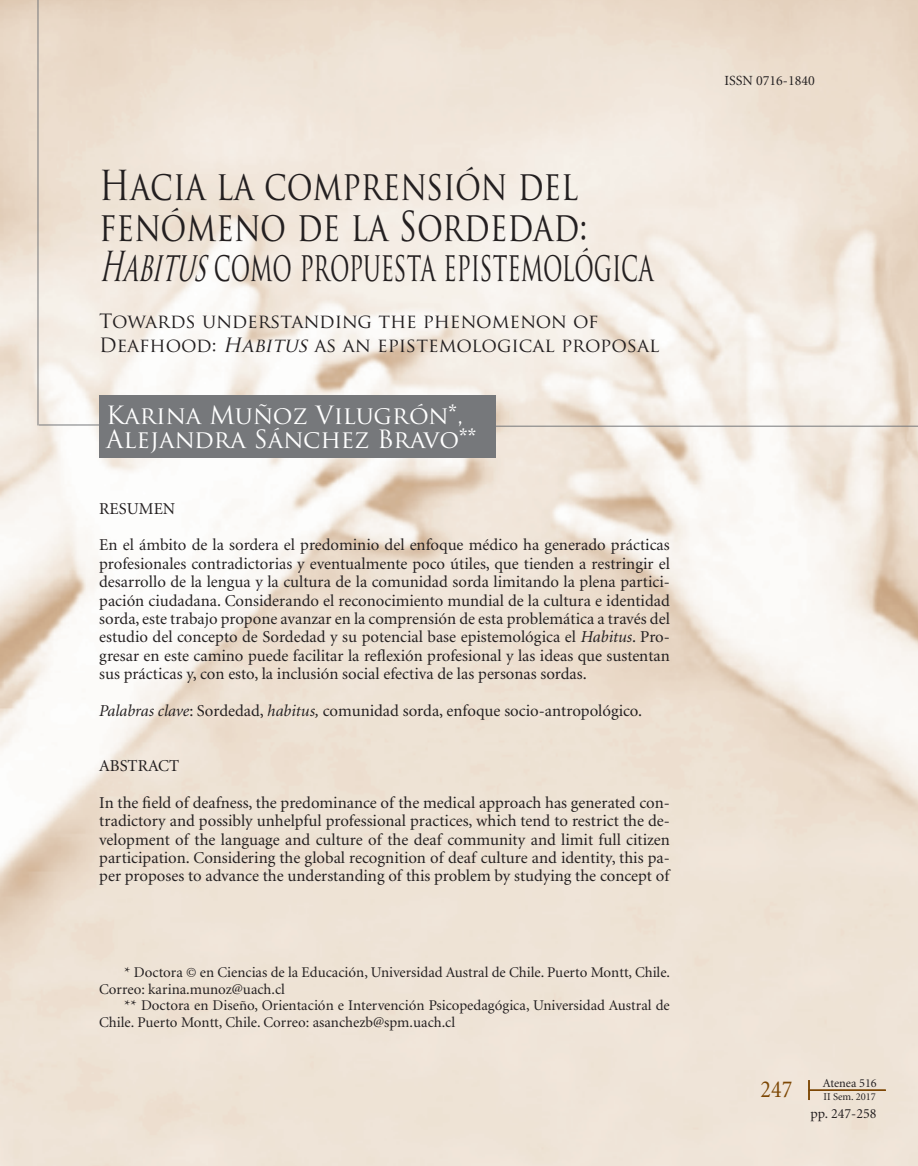
<style>
.page{position:relative;width:918px;height:1166px;background:#fff}
.page>*{position:absolute;margin:0;border:0;box-sizing:border-box;transform-origin:0 0}
.t1{font:40.25px/40.2px "Trajan Pro";color:#231f20;scale:.8 1}
.t2{font:24.5px/24.5px "Trajan Pro";color:#fff}
.t3{font:24.5px "Minion";color:#7d4704;scale:.9 1}
.t4{font:19.25px/23.6px "Trajan Pro";color:#231f20}
.t5{font:16.62px/18.4px "Minion";color:#231f20;text-align:justify}
.t6{font:14.88px/16.6px "Minion";color:#231f20}
.t7{font:14px "Minion";color:#231f20}
.t8{font:12.25px "Minion";color:#231f20}
.t9{font:10.5px "Minion";color:#231f20}
.s1{font-style:italic}
</style>
<div class="page">
<img style="left:0;top:0;width:918px;height:1166px">
<div style="left:99px;top:396px;width:397px;height:62px;background:#76787b"></div>
<hr style="left:476px;top:426px;width:442px;height:1px;background:#76787b">
<hr style="left:39px;top:424px;width:67px;height:1px;background:#76787b">
<hr style="left:38px;top:0;width:1px;height:425px;background:#76787b">
<hr style="left:809px;top:1090px;width:76px;height:1px;background:#7d4704">
<svg style="left:808px;top:1080px;width:1px;height:20px"></svg>
<h1 class="t1" style="left:99px;top:165px;width:694px">Hacia la comprensión del fenómeno de la Sordedad:<br><span class="s1">Habitus</span>como propuesta epistemológica</h1>
<p class="t4" style="left:99px;top:309px;width:562px">Towards understanding the phenomenon of<br>Deafhood: <span class="s1">Habitus</span> as an epistemological proposal</p>
<h2 class="t2" style="left:106px;top:402px;width:372px">Karina Muñoz Vilugrón*,<br>Alejandra Sánchez Bravo**</h2>
<p class="t5" style="left:99px;top:500px;width:77px">RESUMEN</p>
<p class="t5" style="left:99px;top:536px;width:572px">En el ámbito de la sordera el predominio del enfoque médico ha generado prácticas profesionales contradictorias y eventualmente poco útiles, que tienden a restringir el desarrollo de la lengua y la cultura de la comunidad sorda limitando la plena partici&shy;pación ciudadana. Considerando el reconocimiento mundial de la cultura e identidad sorda, este trabajo propone avanzar en la comprensión de esta problemática a través del estudio del concepto de Sordedad y su potencial base epistemológica el <span class="s1">Habitus</span>. Pro&shy;gresar en este camino puede facilitar la reflexión profesional y las ideas que sustentan sus prácticas y, con esto, la inclusión social efectiva de las personas sordas.</p>
<p class="t5" style="left:99px;top:702px;width:544px"><span class="s1">Palabras clave</span>: Sordedad, <span class="s1">habitus,</span> comunidad sorda, enfoque socio-antropológico.</p>
<p class="t5" style="left:99px;top:757px;width:81px">ABSTRACT</p>
<p class="t5" style="left:99px;top:794px;width:572px">In the field of deafness, the predominance of the medical approach has generated con&shy;tradictory and possibly unhelpful professional practices, which tend to restrict the de&shy;velopment of the language and culture of the deaf community and limit full citizen participation. Considering the global recognition of deaf culture and identity, this pa&shy;per proposes to advance the understanding of this problem by studying the concept of</p>
<p class="t6" style="left:99px;top:964px;width:572px;text-indent:25px">* Doctora © en Ciencias de la Educación, Universidad Austral de Chile. Puerto Montt, Chile.<br>Correo: karina.munoz@uach.cl</p>
<p class="t6" style="left:99px;top:998px;width:572px;text-indent:25px">** Doctora en Diseño, Orientación e Intervención Psicopedagógica, Universidad Austral de<br>Chile. Puerto Montt, Chile. Correo: asanchezb@spm.uach.cl</p>
<p class="t7" style="left:724px;top:74px;width:92px">ISSN 0716-1840</p>
<p class="t8" style="left:823px;top:1077px;width:56px">Atenea 516</p>
<h2 class="t3" style="left:760px;top:1077px;width:37px">247</h2>
<p class="t9" style="left:823px;top:1091px;width:54px">II Sem. 2017</p>
<p class="t7" style="left:810px;top:1106px;width:68px">pp. 247-258</p>
</div>
